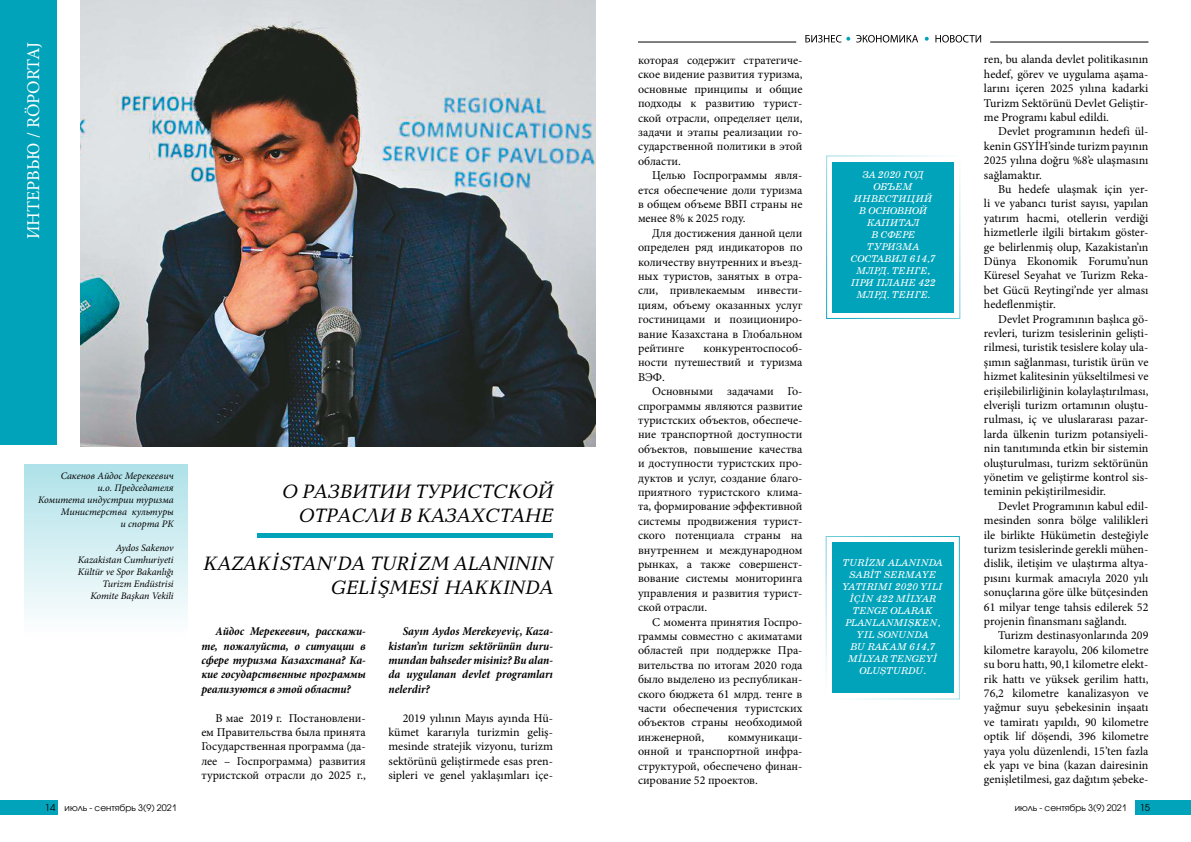
<style>
.page{position:relative;width:1191px;height:842px;background:#fff}
.page>*{position:absolute;margin:0;border:0;box-sizing:border-box;transform-origin:0 0}
.t1{font:italic 20px/24px "DS Baltica";color:#000;text-align:right}
.t2{font:18px "Minion Pro";color:#fff}
.t3{font:12px/14.4px "Minion Pro";color:#000;text-align:justify}
.t4{font:italic 700 condensed 12px/14.4px "Minion Pro";letter-spacing:-.005em;color:#000;text-align:justify}
.t5{font:italic 10px/12px "DS School";letter-spacing:-.035em;color:#fff;text-align:center}
.t6{font:italic 10px/12px "Minion Pro";letter-spacing:-.005em;color:#000;text-align:right}
.t7{font:10px "Avanti";color:#000}
.t8{font:9px "Avant Garde CTT";color:#000}
.s1{font-family:"Avanti";font-size:10px}
</style>
<div class="page">
<div style="left:0;top:800px;width:57px;height:14px;background:#00a3ba"></div>
<div style="left:1135px;top:800px;width:56px;height:14px;background:#00a3ba"></div>
<hr style="left:638px;top:42px;width:158px;height:1px;background:#000">
<hr style="left:990px;top:42px;width:158px;height:1px;background:#000">
<svg style="left:805px;top:35px;width:176px;height:8px"></svg>
<div style="left:0;top:0;width:57px;height:445px;background:#00a3ba"></div>
<div style="left:831px;top:542px;width:122px;height:151px;background:#00a3ba"></div>
<div style="left:832px;top:162px;width:122px;height:151px;background:#00a3ba"></div>
<div style="left:25px;top:464px;width:163px;height:173px;background:linear-gradient(to bottom,#aee1e9,#fefefe)"></div>
<img style="left:80px;top:0;width:515px;height:447px">
<hr style="left:257px;top:533px;width:296px;height:4px;background:#00a3ba">
<h2 class="t2" style="left:21px;top:239px;width:199px;rotate:-90deg">ИНТЕРВЬЮ / RÖPORTAJ</h2>
<p class="t6" style="left:38px;top:470px;width:137px">Сакенов Айдос Мерекеевич<br>и.о. Председателя<br>Комитета индустрии туризма<br>Министерства культуры<br>и спорта РК</p>
<p class="t6" style="left:78px;top:542px;width:97px">Aydos Sakenov<br>Kazakistan Cumhuriyeti<br>Kültür ve Spor Bakanlığı<br>Turizm Endüstrisi<br>Komite Başkan Vekili</p>
<h1 class="t1" style="left:282px;top:480px;width:272px">О РАЗВИТИИ ТУРИСТСКОЙ<br>ОТРАСЛИ В КАЗАХСТАНЕ</h1>
<h1 class="t1" style="left:203px;top:552px;width:351px">KAZAKİSTAN’DA TURİZM ALANININ<br>GELİŞMESİ HAKKINDA</h1>
<p class="t4" style="left:201px;top:624px;width:166px;text-indent:14px">Айдос Мерекеевич, расскажи&shy;те, пожалуйста, о ситуации в сфере туризма Казахстана? Ка&shy;кие государственные программы реализуются в этой области?</p>
<p class="t3" style="left:201px;top:711px;width:166px;text-indent:14px">В мае 2019 г. Постановлени&shy;ем Правительства была принята Государственная программа (да&shy;лее – Госпрограмма) развития туристской отрасли до 2025 г.,</p>
<p class="t4" style="left:388px;top:624px;width:166px;text-indent:14px">Sayın Aydos Merekeyeviç, Kaza&shy;kistan’ın turizm sektörünün duru&shy;mundan bahseder misiniz? Bu alan&shy;da uygulanan devlet programları nelerdir?</p>
<p class="t3" style="left:388px;top:711px;width:166px;text-indent:14px">2019 yılının Mayıs ayında Hü&shy;kümet kararıyla turizmin geliş&shy;mesinde stratejik vizyonu, turizm sektörünü geliştirmede esas pren&shy;sipleri ve genel yaklaşımları içe-</p>
<p class="t3" style="left:638px;top:53px;width:166px">которая содержит стратегиче&shy;ское видение развития туризма, основные принципы и общие подходы к развитию турист&shy;ской отрасли, определяет цели, задачи и этапы реализации го&shy;сударственной политики в этой области.</p>
<p class="t3" style="left:638px;top:168px;width:166px;text-indent:14px">Целью Госпрограммы явля&shy;ется обеспечение доли туризма в общем объеме ВВП страны не менее 8% к 2025 году.</p>
<p class="t3" style="left:638px;top:226px;width:166px;text-indent:14px">Для достижения данной цели определен ряд индикаторов по количеству внутренних и въезд&shy;ных туристов, занятых в отра&shy;сли, привлекаемым инвести&shy;циям, объему оказанных услуг гостиницами и позициониро&shy;вание Казахстана в Глобальном рейтинге</p>
<p class="t3" style="left:638px;top:341px;width:166px;text-indent:66px">конкурентоспособ&shy;ности путешествий и туризма ВЭФ.</p>
<p class="t3" style="left:638px;top:384px;width:166px;text-indent:14px">Основными задачами Го&shy;спрограммы являются развитие туристских объектов, обеспече&shy;ние транспортной доступности объектов, повышение качества и доступности туристских про&shy;дуктов и услуг, создание благо&shy;приятного туристского клима&shy;та, формирование эффективной системы продвижения турист&shy;ского потенциала страны на внутреннем и международном рынках, а также совершенст&shy;вование системы мониторинга управления и развития турист&shy;ской отрасли.</p>
<p class="t3" style="left:638px;top:615px;width:166px;text-indent:14px">С момента принятия Госпро&shy;граммы совместно с акиматами областей при поддержке Пра&shy;вительства по итогам 2020 года было выделено из республикан&shy;ского бюджета 61 млрд. тенге в части обеспечения туристских объектов страны необходимой инженерной,</p>
<p class="t3" style="left:638px;top:730px;width:166px;text-indent:90px">коммуникаци&shy;онной и транспортной инфра&shy;структурой, обеспечено финан&shy;сирование 52 проектов.</p>
<p class="t5" style="left:850px;top:169px;width:87px">ЗА 2020 ГОД<br>ОБЪЕМ<br>ИНВЕСТИЦИЙ<br>В ОСНОВНОЙ<br>КАПИТАЛ<br>В СФЕРЕ<br>ТУРИЗМА<br>СОСТАВИЛ 614,7<br>МЛРД. ТЕНГЕ,<br>ПРИ ПЛАНЕ 422<br>МЛРД. ТЕНГЕ.</p>
<p class="t5" style="left:842px;top:556px;width:102px">TURİZM ALANINDA<br>SABİT SERMAYE<br>YATIRIMI 2020 YILI<br>İÇİN 422 MİLYAR<br>TENGE OLARAK<br>PLANLANMIŞKEN,<br>YIL SONUNDA<br>BU RAKAM 614,7<br>MİLYAR TENGEYİ<br>OLUŞTURDU.</p>
<p class="t3" style="left:984px;top:52px;width:166px">ren, bu alanda devlet politikasının hedef, görev ve uygulama aşama&shy;larını içeren 2025 yılına kadarki Turizm Sektörünü Devlet Geliştir&shy;me Programı kabul edildi.</p>
<p class="t3" style="left:984px;top:124px;width:166px;text-indent:14px">Devlet programının hedefi ül&shy;kenin GSYİH’sinde turizm payının 2025 yılına doğru %8’e ulaşmasını sağlamaktır.</p>
<p class="t3" style="left:984px;top:182px;width:166px;text-indent:14px">Bu hedefe ulaşmak için yer&shy;li ve yabancı turist sayısı, yapılan yatırım hacmi, otellerin verdiği hizmetlerle ilgili birtakım göster&shy;ge belirlenmiş olup, Kazakistan’ın Dünya Ekonomik Forumu’nun Küresel Seyahat ve Turizm Reka&shy;bet Gücü Reytingi’nde yer alması hedeflenmiştir.</p>
<p class="t3" style="left:984px;top:312px;width:166px;text-indent:14px">Devlet Programının başlıca gö&shy;revleri, turizm tesislerinin gelişti&shy;rilmesi, turistik tesislere kolay ula&shy;şımın sağlanması, turistik ürün ve hizmet kalitesinin yükseltilmesi ve erişilebilirliğinin kolaylaştırılması, elverişli turizm ortamının oluştu&shy;rulması, iç ve uluslararası pazar&shy;larda ülkenin turizm potansiyeli&shy;nin tanıtımında etkin bir sistemin oluşturulması, turizm sektörünün yönetim ve geliştirme kontrol sis&shy;teminin pekiştirilmesidir.</p>
<p class="t3" style="left:984px;top:499px;width:166px;text-indent:14px">Devlet Programının kabul edil&shy;mesinden sonra bölge valilikleri ile birlikte Hükümetin desteğiyle turizm tesislerinde gerekli mühen&shy;dislik, iletişim ve ulaştırma altya&shy;pısını kurmak amacıyla 2020 yılı sonuçlarına göre ülke bütçesinden 61 milyar tenge tahsis edilerek 52 projenin finansmanı sağlandı.</p>
<p class="t3" style="left:984px;top:628px;width:166px;text-indent:14px">Turizm destinasyonlarında 209 kilometre karayolu, 206 kilometre su boru hattı, 90,1 kilometre elekt&shy;rik hattı ve yüksek gerilim hattı, 76,2 kilometre kanalizasyon ve yağmur suyu şebekesinin inşaatı ve tamiratı yapıldı, 90 kilometre optik lif döşendi, 396 kilometre yaya yolu düzenlendi, 15’ten fazla ek yapı ve bina (kazan dairesinin genişletilmesi, gaz dağıtım şebeke-</p>
<p class="t8" style="left:45px;top:802px;width:134px"><span class="s1">14</span> июль - сентябрь 3(9) 2021</p>
<p class="t8" style="left:1014px;top:802px;width:114px">июль - сентябрь 3(9) 2021</p>
<p class="t7" style="left:1139px;top:802px;width:12px">15</p>
</div>
